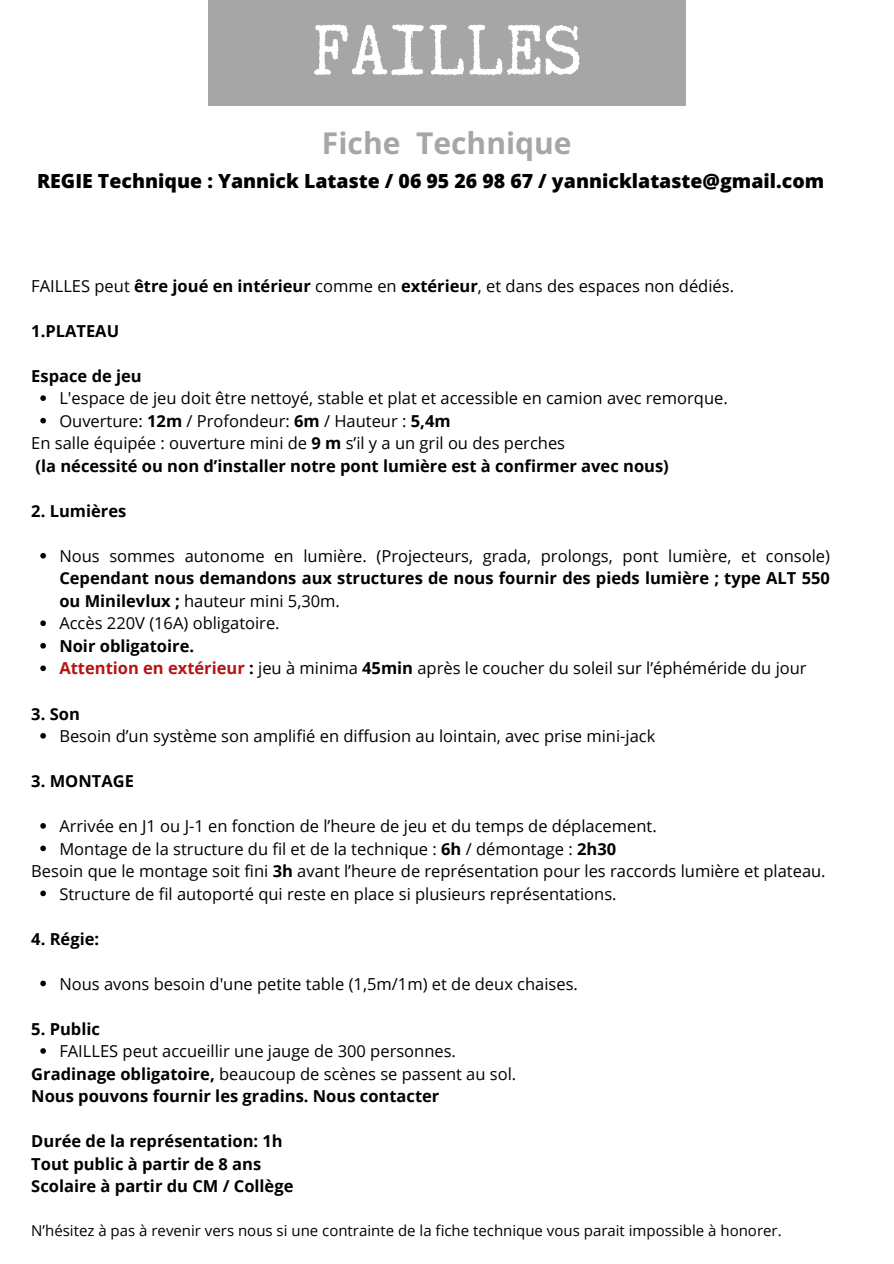
<style>
.page{position:relative;width:894px;height:1264px;background:#fff}
.page>*{position:absolute;margin:0;border:0;box-sizing:border-box;transform-origin:0 0}
.t1{font:84.75px "Truetypewriter Polygl OTT";letter-spacing:.01em;color:#fff}
.t2{font:700 30px "Open Sans";color:#a6a6a6}
.t3{font:800 19.5px "Open Sans";color:#000}
.t4{font:16.5px/22.5px "Open Sans";color:#000;text-align:justify}
.t5{font:700 16.5px/22.5px "Open Sans";color:#000}
.t6{font:15px "Open Sans";color:#000}
.s1{font-weight:700}
.s2{font-weight:700;color:#b61414}
</style>
<div class="page">
<svg style="left:40px;top:395px;width:6px;height:6px"></svg>
<svg style="left:40px;top:418px;width:6px;height:5px"></svg>
<svg style="left:40px;top:553px;width:6px;height:5px"></svg>
<svg style="left:40px;top:620px;width:6px;height:6px"></svg>
<svg style="left:40px;top:643px;width:6px;height:5px"></svg>
<svg style="left:40px;top:665px;width:6px;height:6px"></svg>
<svg style="left:40px;top:733px;width:6px;height:5px"></svg>
<svg style="left:40px;top:823px;width:6px;height:5px"></svg>
<svg style="left:40px;top:845px;width:6px;height:6px"></svg>
<svg style="left:40px;top:890px;width:6px;height:6px"></svg>
<svg style="left:40px;top:980px;width:6px;height:6px"></svg>
<svg style="left:40px;top:1048px;width:6px;height:5px"></svg>
<div style="left:208px;top:0;width:477px;height:105px;background:#a6a6a6"></div>
<p class="t1" style="left:312px;top:6px;width:270px">FAILLES</p>
<h1 class="t2" style="left:322px;top:121px;width:251px">Fiche Technique</h1>
<h5 class="t3" style="left:37px;top:167px;width:788px">REGIE Technique : Yannick Lataste / 06 95 26 98 67 / yannicklataste@gmail.com</h5>
<h2 class="t4" style="left:31px;top:274px;width:704px">FAILLES peut <span class="s1">être joué en intérieur</span> comme en <span class="s1">extérieur</span>, et dans des espaces non dédiés.</h2>
<h3 class="t5" style="left:31px;top:319px;width:89px">1.PLATEAU</h3>
<p class="t5" style="left:31px;top:364px;width:112px">Espace de jeu</p>
<h4 class="t4" style="left:59px;top:387px;width:669px">L'espace de jeu doit être nettoyé, stable et plat et accessible en camion avec remorque.</h4>
<h5 class="t4" style="left:59px;top:409px;width:392px">Ouverture: <span class="s1">12m</span> / Profondeur: <span class="s1">6m</span> / Hauteur : <span class="s1">5,4m</span></h5>
<p class="t4" style="left:31px;top:432px;width:535px">En salle équipée : ouverture mini de <span class="s1">9 m</span> s’il y a un gril ou des perches</p>
<p class="t5" style="left:36px;top:454px;width:634px">(la nécessité ou non d’installer notre pont lumière est à confirmer avec nous)</p>
<p class="t5" style="left:31px;top:499px;width:96px">2. Lumières</p>
<p class="t4" style="left:59px;top:544px;width:771px">Nous sommes autonome en lumière. (Projecteurs, grada, prolongs, pont lumière, et console)<br><span class="s1">Cependant nous demandons aux structures de nous fournir des pieds lumière ; type ALT 550 ou Minilevlux ;</span> hauteur mini 5,30m.</p>
<h5 class="t4" style="left:59px;top:612px;width:222px">Accès 220V (16A) obligatoire.</h5>
<p class="t5" style="left:59px;top:634px;width:136px">Noir obligatoire.</p>
<p class="t4" style="left:59px;top:657px;width:748px"><span class="s2">Attention en extérieur</span> <span class="s1">:</span> jeu à minima <span class="s1">45min</span> après le coucher du soleil sur l’éphéméride du jour</p>
<p class="t5" style="left:31px;top:702px;width:50px">3. Son</p>
<p class="t4" style="left:59px;top:724px;width:597px">Besoin d’un système son amplifié en diffusion au lointain, avec prise mini-jack</p>
<h5 class="t5" style="left:31px;top:769px;width:104px">3. MONTAGE</h5>
<p class="t4" style="left:59px;top:814px;width:598px">Arrivée en J1 ou J-1 en fonction de l’heure de jeu et du temps de déplacement.</p>
<h4 class="t4" style="left:59px;top:837px;width:558px">Montage de la structure du fil et de la technique : <span class="s1">6h</span> / démontage : <span class="s1">2h30</span></h4>
<p class="t4" style="left:31px;top:859px;width:795px">Besoin que le montage soit fini <span class="s1">3h</span> avant l’heure de représentation pour les raccords lumière et plateau.</p>
<p class="t4" style="left:59px;top:882px;width:558px">Structure de fil autoporté qui reste en place si plusieurs représentations.</p>
<p class="t5" style="left:31px;top:927px;width:69px">4. Régie:</p>
<p class="t4" style="left:59px;top:972px;width:520px">Nous avons besoin d'une petite table (1,5m/1m) et de deux chaises.</p>
<p class="t5" style="left:31px;top:1017px;width:70px">5. Public</p>
<p class="t4" style="left:59px;top:1039px;width:398px">FAILLES peut accueillir une jauge de 300 personnes.</p>
<h5 class="t4" style="left:31px;top:1062px;width:486px"><span class="s1">Gradinage obligatoire,</span> beaucoup de scènes se passent au sol.</h5>
<p class="t5" style="left:31px;top:1084px;width:409px">Nous pouvons fournir les gradins. Nous contacter</p>
<p class="t5" style="left:31px;top:1129px;width:263px">Durée de la représentation: 1h<br>Tout public à partir de 8 ans<br>Scolaire à partir du CM / Collège</p>
<p class="t6" style="left:31px;top:1220px;width:751px">N’hésitez à pas à revenir vers nous si une contrainte de la fiche technique vous parait impossible à honorer.</p>
</div>
